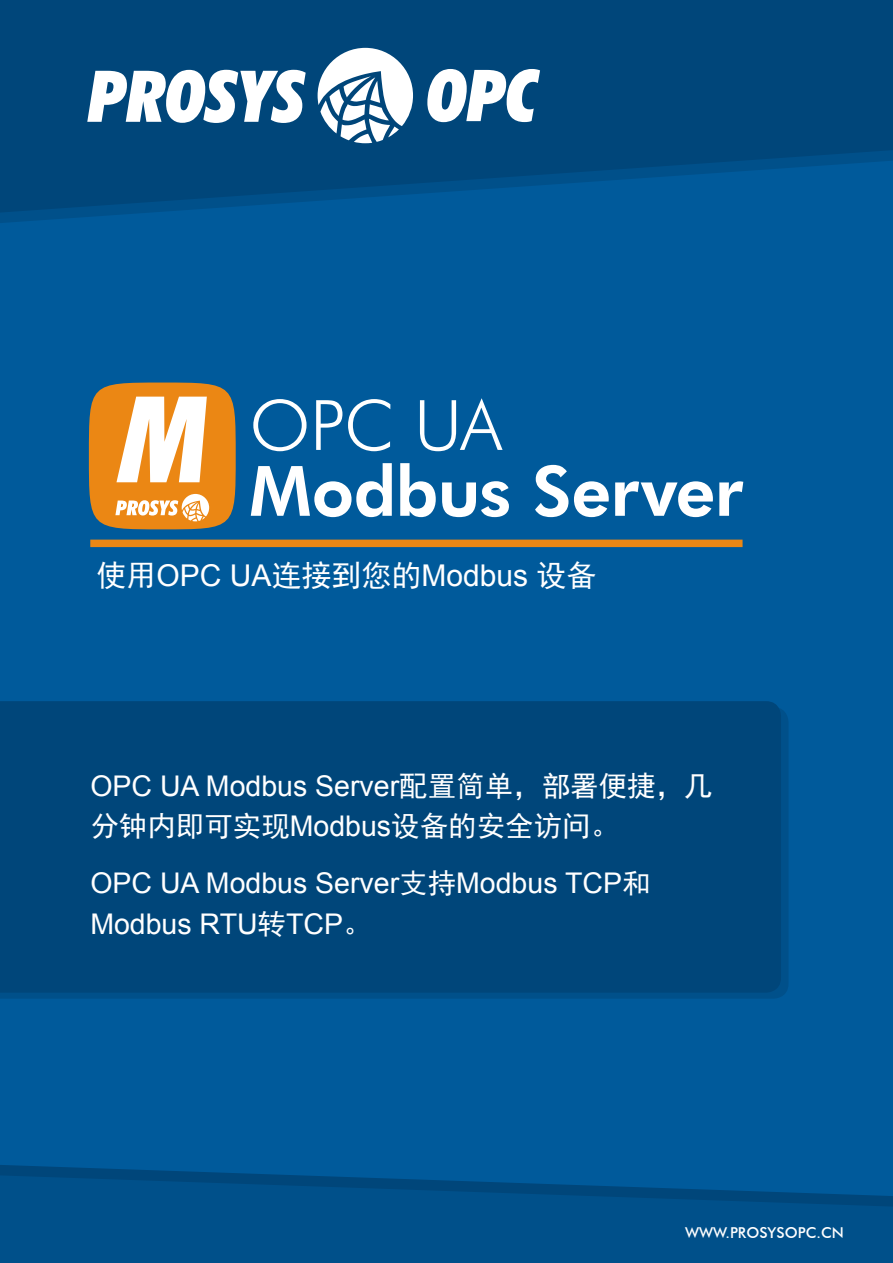
<style>
.page{position:relative;width:893px;height:1263px;background:#005a9b}
.page>*{position:absolute;margin:0;border:0;box-sizing:border-box;transform-origin:0 0}
.t1{font:800 69.6px "Futura BT";letter-spacing:-.01em;color:#fff}
.t2{font:300 69.6px "Futura BT";color:#fff}
.t3{font:30px "Arial";color:#fff}
.t4{font:28.5px/40.5px "Arial";color:#fff}
.t5{font:28.5px "Sim Hei";color:#fff}
.t6{font:500 15px "Futura BT";color:#fff}
.s1{font-family:"Sim Hei"}
.s2{font-family:"Arial"}
</style>
<div class="page">
<svg style="left:0;top:0;width:893px;height:223px;fill:#00467a"></svg>
<svg style="left:0;top:1165px;width:893px;height:98px"></svg>
<div style="left:0;top:709px;width:788px;height:290px;background:#00508a"></div>
<div style="left:0;top:701px;width:781px;height:292px;background:#00467a"></div>
<svg style="left:87px;top:70px;width:219px;height:53px;background:#a0bacd"></svg>
<svg style="left:318px;top:48px;width:95px;height:95px;background:#96b2c8"></svg>
<svg style="left:427px;top:69px;width:113px;height:53px;background:#9cb7cb"></svg>
<div style="left:89px;top:383px;width:147px;height:146px;background:#eb8714;border-radius:50%"></div>
<svg style="left:115px;top:494px;width:94px;height:27px"></svg>
<svg style="left:116px;top:397px;width:91px;height:85px"></svg>
<div style="left:90px;top:540px;width:652px;height:7px;background:#eb8714"></div>
<h1 class="t2" style="left:249px;top:383px;width:254px">OPC UA</h1>
<h1 class="t1" style="left:249px;top:449px;width:495px">Modbus Server</h1>
<p class="t3" style="left:96px;top:556px;width:502px"><span class="s1">使用</span>OPC UA<span class="s1">连接到您的</span>Modbus <span class="s1">设备</span></p>
<p class="t4" style="left:90px;top:766px;width:624px">OPC UA Modbus Server<span class="s1">配置简单，部署便捷，几</span></p>
<p class="t5" style="left:90px;top:812px;width:530px">分钟内即可实现<span class="s2">Modbus</span>设备的安全访问。</p>
<p class="t4" style="left:90px;top:863px;width:562px">OPC UA Modbus Server<span class="s1">支持</span>Modbus TCP<span class="s1">和<br></span>Modbus RTU<span class="s1">转</span>TCP<span class="s1">。</span></p>
<p class="t6" style="left:685px;top:1223px;width:160px">WWW.PROSYSOPC.CN</p>
</div>
